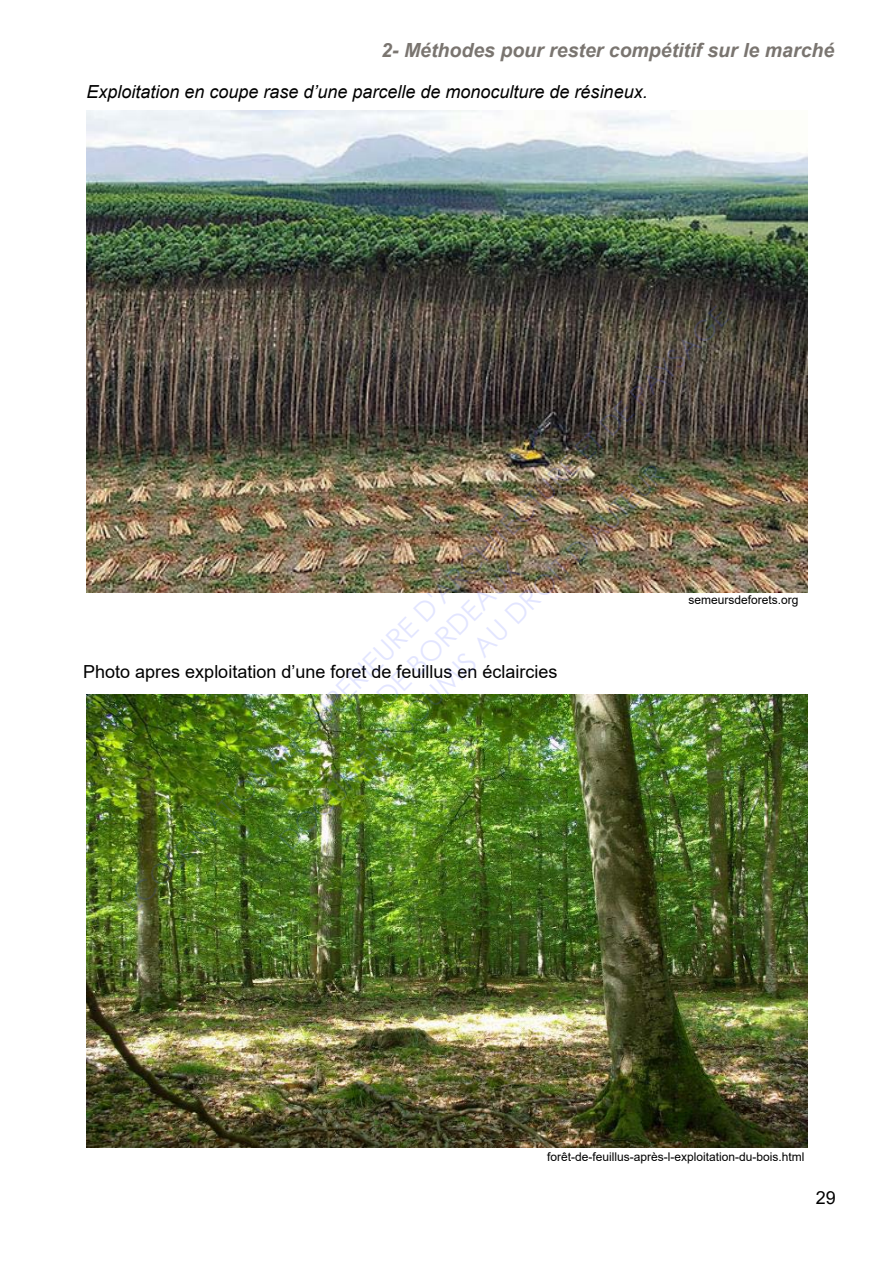
<style>
.page{position:relative;width:893px;height:1263px;background:#fff}
.page>*{position:absolute;margin:0;border:0;box-sizing:border-box;transform-origin:0 0}
.t1{font:27.6px/33px "Century Gothic";color:rgb(64 84 255/.15);text-align:center}
.t2{font:italic 700 19.5px "Arial";color:#7a7570}
.t3{font:italic 18px "Arial";color:#000}
.t4{font:18px "Arial";color:#000}
.t5{font:12px "Arial";color:#000}
</style>
<div class="page">
<img style="left:86px;top:111px;width:722px;height:481px">
<img style="left:86px;top:694px;width:721px;height:453px">
<p class="t2" style="left:381px;top:37px;width:454px">2- Méthodes pour rester compétitif sur le marché</p>
<p class="t3" style="left:86px;top:80px;width:563px">Exploitation en coupe rase d’une parcelle de monoculture de résineux.</p>
<p class="t1" style="left:115px;top:896px;width:845px;rotate:-45deg">ECOLE NATIONALE SUPERIEURE D'ARCHITECTURE ET DE PAYSAGE<br>DE BORDEAUX<br>DOCUMENT SOUMIS AU DROIT D'AUTEUR</p>
<p class="t5" style="left:688px;top:592px;width:112px">semeursdeforets.org</p>
<p class="t4" style="left:83px;top:660px;width:476px">Photo apres exploitation d’une foret de feuillus en éclaircies</p>
<p class="t5" style="left:547px;top:1148px;width:259px">forêt-de-feuillus-après-l-exploitation-du-bois.html</p>
<p class="t4" style="left:816px;top:1185px;width:22px">29</p>
</div>
